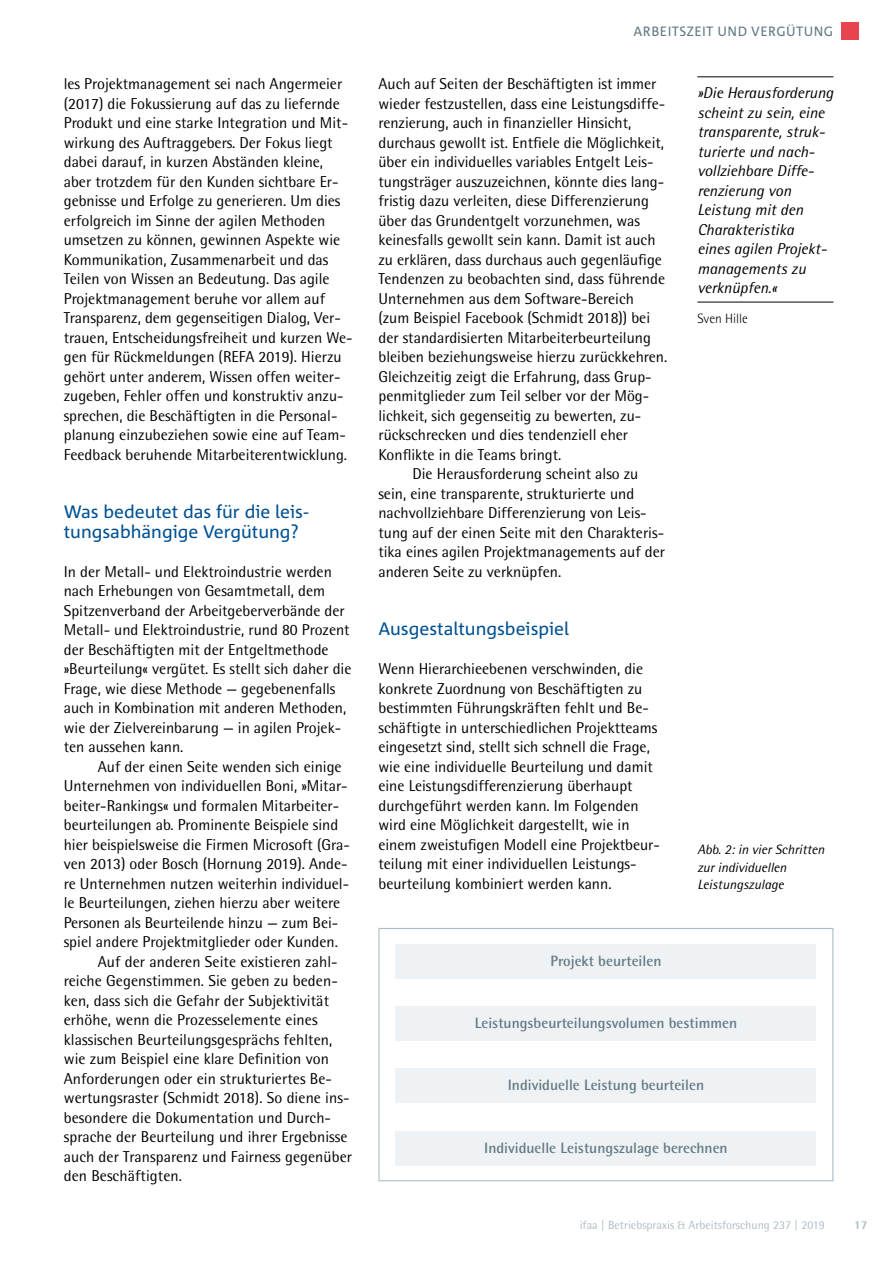
<style>
.page{position:relative;width:893px;height:1263px;background:#fff}
.page>*{position:absolute;margin:0;border:0;box-sizing:border-box;transform-origin:0 0}
.t1{font:18px/19.5px "Corpid C1";color:#005192}
.t2{font:15.75px/19.5px "Rotis Semi Sans";color:#000}
.t3{font:italic 15.75px/19.5px "Rotis Semi Sans";color:#000}
.t4{font:700 15px "Rotis Semi Sans";color:#637a85}
.t5{font:italic 13.5px/17.2px "Rotis Semi Sans";color:#000}
.t6{font:13.5px "Corpid C1";letter-spacing:.03em;color:#637a85}
.t7{font:300 13.5px "Rotis Semi Sans";color:#000}
.t8{font:12px "Rotis Semi Sans";color:#aebdc5}
.t9{font:800 12px "Rotis Semi Sans";color:#aebdc5}
</style>
<div class="page">
<div style="left:842px;top:22px;width:17px;height:17px;background:#e7444f"></div>
<div style="left:395px;top:944px;width:421px;height:34px;background:#eef2f4"></div>
<div style="left:395px;top:1006px;width:421px;height:34px;background:#eef2f4"></div>
<div style="left:395px;top:1069px;width:421px;height:34px;background:#eef2f4"></div>
<div style="left:395px;top:1131px;width:421px;height:34px;background:#eef2f4"></div>
<div style="left:378px;top:928px;width:455px;height:253px;border:1px solid #aebdc5"></div>
<hr style="left:697px;top:77px;width:136px;height:1px;background:#000">
<hr style="left:697px;top:302px;width:136px;height:1px;background:#000">
<p class="t2" style="left:64px;top:74px;width:290px">les Projektmanagement sei nach Angermeier (2017) die Fokussierung auf das zu liefernde Produkt und eine starke Integration und Mit&shy;wirkung des Auftraggebers. Der Fokus liegt dabei darauf, in kurzen Abständen kleine, aber trotzdem für den Kunden sichtbare Er&shy;gebnisse und Erfolge zu generieren. Um dies erfolgreich im Sinne der agilen Methoden umsetzen zu können, gewinnen Aspekte wie Kommunikation, Zusammenarbeit und das Teilen von Wissen an Bedeutung. Das agile Projektmanagement beruhe vor allem auf Transparenz, dem gegenseitigen Dialog, Ver&shy;trauen, Entscheidungsfreiheit und kurzen We&shy;gen für Rückmeldungen (REFA 2019). Hierzu gehört unter anderem, Wissen offen weiter&shy;zugeben, Fehler offen und konstruktiv anzu&shy;sprechen, die Beschäftigten in die Personal&shy;planung einzubeziehen sowie eine auf Team-Feedback beruhende Mitarbeiterentwicklung.</p>
<p class="t1" style="left:64px;top:502px;width:246px">Was bedeutet das für die leis&shy;tungsabhängige Vergütung?</p>
<p class="t2" style="left:64px;top:562px;width:289px">In der Metall- und Elektroindustrie werden nach Erhebungen von Gesamtmetall, dem Spitzenverband der Arbeitgeberverbände der Metall- und Elektroindustrie, rund 80 Prozent der Beschäftigten mit der Entgeltmethode »Beurteilung« vergütet. Es stellt sich daher die Frage, wie diese Methode — gegebenenfalls auch in Kombination mit anderen Methoden, wie der Zielvereinbarung — in agilen Projek&shy;ten aussehen kann.</p>
<p class="t2" style="left:98px;top:757px;width:245px">Auf der einen Seite wenden sich einige</p>
<p class="t2" style="left:64px;top:776px;width:285px">Unternehmen von individuellen Boni, »Mitar-</p>
<p class="t2" style="left:64px;top:796px;width:277px">beiter-Rankings« und formalen Mitarbeiter-</p>
<p class="t2" style="left:64px;top:815px;width:276px">beurteilungen ab. Prominente Beispiele sind</p>
<p class="t2" style="left:64px;top:835px;width:288px">hier beispielsweise die Firmen Microsoft (Gra-</p>
<p class="t2" style="left:64px;top:854px;width:285px">ven 2013) oder Bosch (Hornung 2019). Ande-</p>
<p class="t2" style="left:64px;top:874px;width:287px">re Unternehmen nutzen weiterhin individuel-</p>
<p class="t2" style="left:64px;top:893px;width:278px">le Beurteilungen, ziehen hierzu aber weitere</p>
<p class="t2" style="left:64px;top:913px;width:276px">Personen als Beurteilende hinzu — zum Bei-</p>
<p class="t2" style="left:64px;top:932px;width:276px">spiel andere Projektmitglieder oder Kunden.</p>
<p class="t2" style="left:98px;top:952px;width:241px">Auf der anderen Seite existieren zahl-</p>
<p class="t2" style="left:64px;top:971px;width:275px">reiche Gegenstimmen. Sie geben zu beden-</p>
<p class="t2" style="left:64px;top:991px;width:267px">ken, dass sich die Gefahr der Subjektivität</p>
<p class="t2" style="left:64px;top:1010px;width:255px">erhöhe, wenn die Prozesselemente eines</p>
<p class="t2" style="left:64px;top:1030px;width:270px">klassischen Beurteilungsgesprächs fehlten,</p>
<p class="t2" style="left:64px;top:1049px;width:267px">wie zum Beispiel eine klare Definition von</p>
<p class="t2" style="left:64px;top:1069px;width:270px">Anforderungen oder ein strukturiertes Be-</p>
<p class="t2" style="left:64px;top:1088px;width:285px">wertungsraster (Schmidt 2018). So diene ins-</p>
<p class="t2" style="left:64px;top:1108px;width:269px">besondere die Dokumentation und Durch-</p>
<p class="t2" style="left:64px;top:1127px;width:285px">sprache der Beurteilung und ihrer Ergebnisse</p>
<p class="t2" style="left:64px;top:1147px;width:290px">auch der Transparenz und Fairness gegenüber</p>
<p class="t2" style="left:64px;top:1166px;width:120px">den Beschäftigten.</p>
<p class="t6" style="left:634px;top:23px;width:201px">ARBEITSZEIT UND VERGÜTUNG</p>
<p class="t2" style="left:378px;top:74px;width:280px">Auch auf Seiten der Beschäftigten ist immer</p>
<p class="t2" style="left:378px;top:94px;width:288px">wieder festzustellen, dass eine Leistungsdiffe-</p>
<p class="t2" style="left:378px;top:113px;width:254px">renzierung, auch in finanzieller Hinsicht,</p>
<p class="t2" style="left:378px;top:133px;width:287px">durchaus gewollt ist. Entfiele die Möglichkeit,</p>
<p class="t2" style="left:378px;top:152px;width:276px">über ein individuelles variables Entgelt Leis-</p>
<p class="t2" style="left:378px;top:172px;width:287px">tungsträger auszuzeichnen, könnte dies lang-</p>
<p class="t2" style="left:378px;top:191px;width:272px">fristig dazu verleiten, diese Differenzierung</p>
<p class="t2" style="left:378px;top:211px;width:263px">über das Grundentgelt vorzunehmen, was</p>
<p class="t2" style="left:378px;top:230px;width:279px">keinesfalls gewollt sein kann. Damit ist auch</p>
<p class="t2" style="left:378px;top:250px;width:285px">zu erklären, dass durchaus auch gegenläufige</p>
<p class="t2" style="left:378px;top:269px;width:288px">Tendenzen zu beobachten sind, dass führende</p>
<p class="t2" style="left:378px;top:289px;width:257px">Unternehmen aus dem Software-Bereich</p>
<p class="t2" style="left:378px;top:308px;width:273px">(zum Beispiel Facebook (Schmidt 2018)) bei</p>
<p class="t2" style="left:378px;top:328px;width:274px">der standardisierten Mitarbeiterbeurteilung</p>
<p class="t2" style="left:378px;top:347px;width:290px">bleiben beziehungsweise hierzu zurückkehren.</p>
<p class="t2" style="left:378px;top:367px;width:275px">Gleichzeitig zeigt die Erfahrung, dass Grup-</p>
<p class="t2" style="left:378px;top:386px;width:272px">penmitglieder zum Teil selber vor der Mög-</p>
<p class="t2" style="left:378px;top:406px;width:264px">lichkeit, sich gegenseitig zu bewerten, zu-</p>
<p class="t2" style="left:378px;top:425px;width:251px">rückschrecken und dies tendenziell eher</p>
<p class="t2" style="left:378px;top:445px;width:185px">Konflikte in die Teams bringt.</p>
<p class="t2" style="left:412px;top:464px;width:227px">Die Herausforderung scheint also zu</p>
<p class="t2" style="left:378px;top:484px;width:257px">sein, eine transparente, strukturierte und</p>
<p class="t2" style="left:378px;top:503px;width:270px">nachvollziehbare Differenzierung von Leis-</p>
<p class="t2" style="left:378px;top:523px;width:287px">tung auf der einen Seite mit den Charakteris-</p>
<p class="t2" style="left:378px;top:542px;width:288px">tika eines agilen Projektmanagements auf der</p>
<p class="t2" style="left:378px;top:562px;width:184px">anderen Seite zu verknüpfen.</p>
<p class="t1" style="left:378px;top:619px;width:192px">Ausgestaltungsbeispiel</p>
<p class="t2" style="left:378px;top:659px;width:281px">Wenn Hierarchieebenen verschwinden, die konkrete Zuordnung von Beschäftigten zu bestimmten Führungskräften fehlt und Be&shy;schäftigte in unterschiedlichen Projektteams eingesetzt sind, stellt sich schnell die Frage, wie eine individuelle Beurteilung und damit eine Leistungsdifferenzierung überhaupt durchgeführt werden kann. Im Folgenden wird eine Möglichkeit dargestellt, wie in einem zweistufigen Modell eine Projektbeur&shy;teilung mit einer individuellen Leistungs&shy;beurteilung kombiniert werden kann.</p>
<p class="t4" style="left:550px;top:951px;width:112px">Projekt beurteilen</p>
<p class="t3" style="left:697px;top:83px;width:138px">»Die Herausforderung scheint zu sein, eine transparente, struk&shy;turierte und nach&shy;vollziehbare Diffe&shy;renzierung von<br>Leistung mit den<br>Charakteristika<br>eines agilen Projekt&shy;managements zu verknüpfen.«</p>
<p class="t7" style="left:697px;top:311px;width:52px">Sven Hille</p>
<p class="t5" style="left:697px;top:841px;width:129px">Abb. 2: in vier Schritten zur individuellen<br>Leistungszulage</p>
<p class="t4" style="left:475px;top:1014px;width:264px">Leistungsbeurteilungsvolumen bestimmen</p>
<p class="t4" style="left:508px;top:1076px;width:198px">Individuelle Leistung beurteilen</p>
<p class="t4" style="left:484px;top:1138px;width:245px">Individuelle Leistungszulage berechnen</p>
<p class="t8" style="left:580px;top:1218px;width:247px">ifaa | Betriebspraxis &amp; Arbeitsforschung 237 | 2019</p>
<p class="t9" style="left:854px;top:1217px;width:15px">17</p>
</div>
